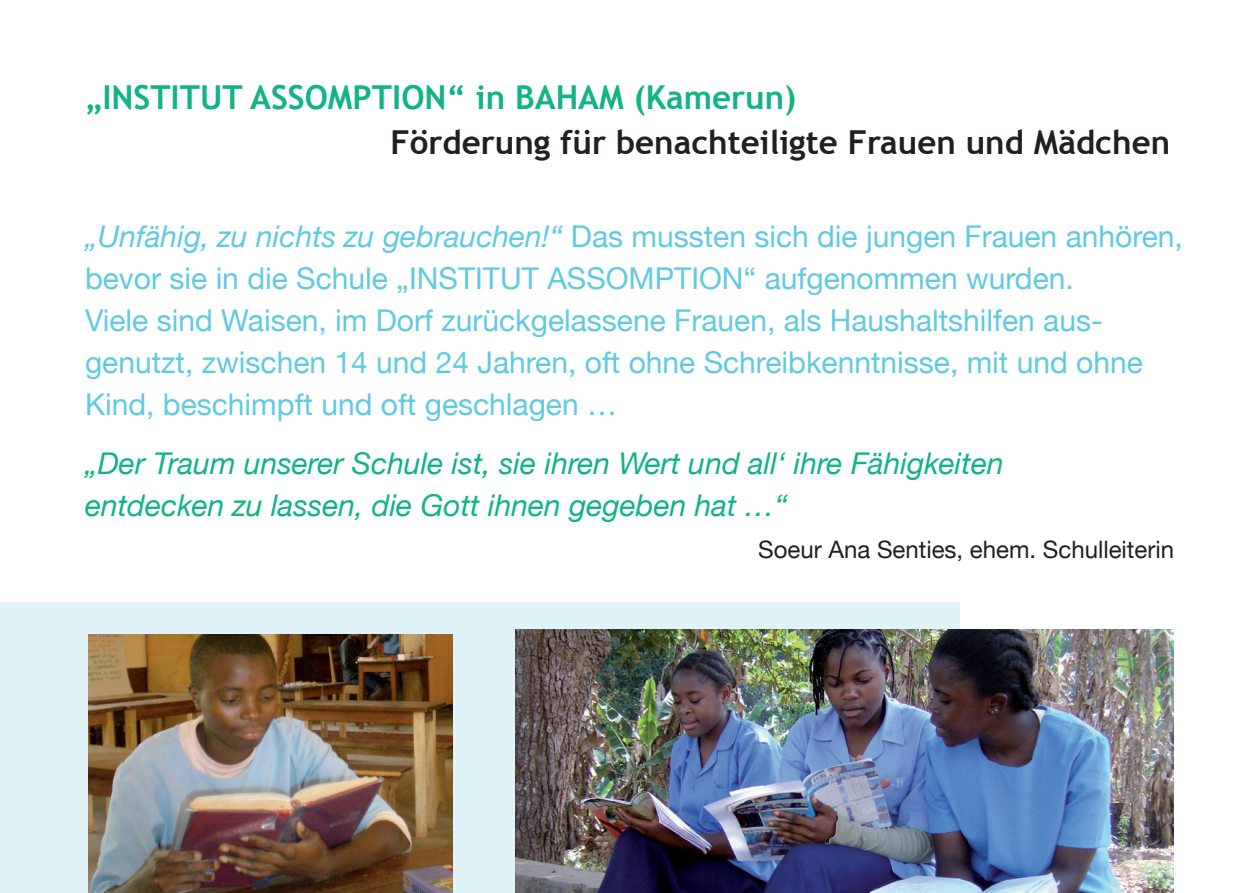
<style>
.page{position:relative;width:1259px;height:893px;background:#fff}
.page>*{position:absolute;margin:0;border:0;box-sizing:border-box;transform-origin:0 0}
.t1{font:700 33px "Trebuchet MS";color:#231f20}
.t2{font:700 33px "Trebuchet MS";color:#12b385}
.t3{font:30px/42px "Helvetica Neue";color:#60cae1}
.t4{font:italic 30px/42px "Helvetica Neue";color:#12b385}
.t5{font:24px "Helvetica Neue";color:#231f20}
.s1{font-style:italic}
</style>
<div class="page">
<div style="left:0;top:602px;width:960px;height:291px;background:#dff3f8"></div>
<img style="left:515px;top:630px;width:659px;height:263px">
<img style="left:89px;top:634px;width:364px;height:259px">
<p class="t2" style="left:85px;top:77px;width:45px">„Instit</p>
<p class="t2" style="left:200px;top:77px;width:147px">ut Assompti</p>
<p class="t2" style="left:401px;top:77px;width:396px">on“ in BAHAM (Kamerun)</p>
<p class="t1" style="left:390px;top:122px;width:781px">Förderung für benachteiligte Frauen und Mädchen</p>
<p class="t3" style="left:85px;top:215px;width:1099px"><span class="s1">„Unfähig, zu nichts zu gebrauchen!“</span> Das mussten sich die jungen Frauen anhören, bevor sie in die Schule „Instit</p>
<p class="t3" style="left:85px;top:257px;width:1059px;text-indent:614px">on “ aufgenommen wurden.<br>Viele sind Waisen, im Dorf zurückgelassene Frauen, als Haushaltshilfen aus&shy;genutzt, zwischen 14 und 24 Jahren, oft ohne Schreibkenntnisse, mit und ohne Kind, beschimpft und oft geschlagen …</p>
<p class="t4" style="left:85px;top:442px;width:920px">„Der Traum unserer Schule ist, sie ihren Wert und all‘ ihre Fähigkeiten entdecken zu lassen, die Gott ihnen gegeben hat …“</p>
<p class="t5" style="left:758px;top:535px;width:417px">Soeur Ana Senties, ehem. Schulleiterin</p>
<p class="t3" style="left:500px;top:257px;width:146px">ut Assompti</p>
</div>
